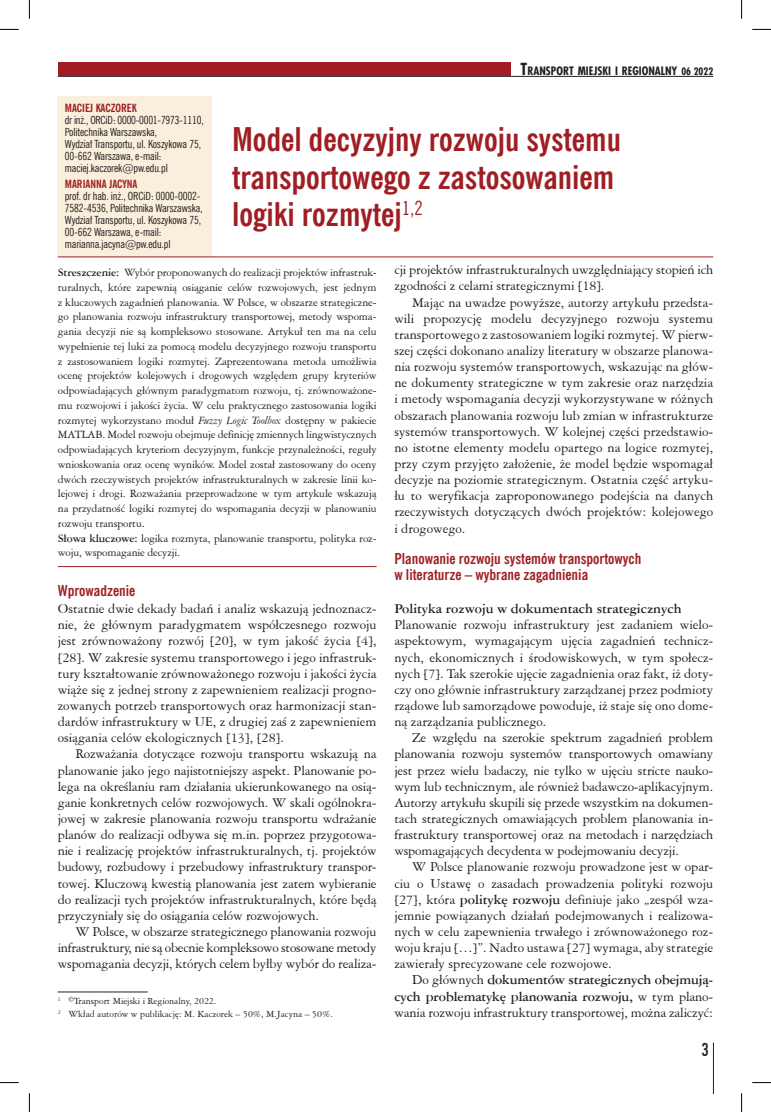
<style>
.page{position:relative;width:771px;height:1112px;background:#fff}
.page>*{position:absolute;margin:0;border:0;box-sizing:border-box;transform-origin:0 0}
.t1{font:700 32.5px/37.5px "News Goth Cn EU";color:#a01e23}
.t2{font:17.5px "Fujiyama";color:#231f20}
.t3{font:700 15px/16.1px "News Goth Cn EU";color:#a01e23}
.t4{font:14.38px/16.1px "American Garamond L2";letter-spacing:-.01em;color:#231f20;text-align:justify}
.t5{font:700 14.38px "American Garamond L2";color:#231f20}
.t6{font:11.88px/14.8px "American Garamond L2";letter-spacing:-.01em;color:#231f20}
.t7{font:700 11.38px "Fujiyama";color:#231f20}
.t8{font:11.25px/12px "News Goth Cn EU";letter-spacing:-.01em;color:#231f20}
.t9{font:700 11.25px "News Goth Cn EU";color:#a01e23}
.t10{font:10px/12.5px "American Garamond L2";color:#231f20}
.s1{font-size:16.25px}
.s2{font-size:10px}
.s3{font-weight:700}
.s4{font-style:italic}
</style>
<div class="page">
<hr style="left:58px;top:76px;width:655px;height:1px;background:#231f20">
<hr style="left:713px;top:1042px;width:1px;height:50px;background:#231f20">
<div style="left:58px;top:62px;width:453px;height:14px;background:#a01e23"></div>
<div style="left:58px;top:97px;width:154px;height:160px;background:#f9efdc"></div>
<hr style="left:58px;top:256px;width:655px;height:1px;background:#a01e23">
<hr style="left:58px;top:566px;width:319px;height:1px;background:#a01e23">
<hr style="left:58px;top:991px;width:90px;height:1px;background:#231f20">
<svg style="left:0;top:29px;width:19px;height:1px"></svg>
<svg style="left:752px;top:29px;width:19px;height:1px"></svg>
<svg style="left:0;top:1082px;width:19px;height:1px"></svg>
<svg style="left:752px;top:1082px;width:19px;height:1px"></svg>
<svg style="left:29px;top:0;width:1px;height:19px"></svg>
<svg style="left:29px;top:1093px;width:1px;height:18px"></svg>
<svg style="left:741px;top:0;width:1px;height:19px"></svg>
<svg style="left:741px;top:1093px;width:1px;height:18px"></svg>
<p class="t7" style="left:521px;top:63px;width:194px"><span class="s1">T</span>RANSPORT MIEJSKI I REGIONALNY <span class="s2">06 2022</span></p>
<p class="t9" style="left:65px;top:101px;width:73px">MACIEJ KACZOREK</p>
<p class="t8" style="left:65px;top:114px;width:140px">dr inż., ORCiD: 0000-0001-7973-1110,<br>Politechnika Warszawska,<br>Wydział Transportu, ul. Koszykowa 75,<br>00-662 Warszawa, e-mail: maciej.kaczorek@pw.edu.pl</p>
<p class="t9" style="left:65px;top:177px;width:74px">MARIANNA JACYNA</p>
<p class="t8" style="left:65px;top:190px;width:139px">prof. dr hab. inż., ORCiD: 0000-0002- 7582-4536, Politechnika Warszawska, Wydział Transportu, ul. Koszykowa 75, 00-662 Warszawa, e-mail: marianna.jacyna@pw.edu.pl</p>
<p class="t6" style="left:58px;top:264px;width:320px"><span class="s3">Streszczenie:</span> Wybór proponowanych do realizacji projektów infrastruk&shy;turalnych, które zapewnią osiąganie celów rozwojowych, jest jednym z kluczowych zagadnień planowania. W Polsce, w obszarze strategiczne&shy;go planowania rozwoju infrastruktury transportowej, metody wspoma&shy;gania decyzji nie są kompleksowo stosowane. Artykuł ten ma na celu wypełnienie tej luki za pomocą modelu decyzyjnego rozwoju transportu z zastosowaniem logiki rozmytej. Zaprezentowana metoda umożliwia ocenę projektów kolejowych i drogowych względem grupy kryteriów odpowiadających głównym paradygmatom rozwoju, tj. zrównoważone&shy;mu rozwojowi i jakości życia. W celu praktycznego zastosowania logiki rozmytej wykorzystano moduł <span class="s4">Fuzzy Logic Toolbox</span> dostępny w pakiecie MATLAB. Model rozwoju obejmuje definicję zmiennych lingwistycznych odpowiadających kryteriom decyzyjnym, funkcje przynależności, reguły wnioskowania oraz ocenę wyników. Model został zastosowany do oceny dwóch rzeczywistych projektów infrastrukturalnych w zakresie linii ko&shy;lejowej i drogi. Rozważania przeprowadzone w tym artykule wskazują na przydatność logiki rozmytej do wspomagania decyzji w planowaniu rozwoju transportu.<br><span class="s3">Słowa kluczowe:</span> logika rozmyta, planowanie transportu, polityka roz&shy;woju, wspomaganie decyzji.</p>
<h1 class="t1" style="left:232px;top:121px;width:391px">Model decyzyjny rozwoju systemu transportowego z zastosowaniem logiki rozmytej<sup>1,2</sup></h1>
<p class="t4" style="left:394px;top:261px;width:320px">cji projektów infrastrukturalnych uwzględniający stopień ich zgodności z celami strategicznymi [18].</p>
<p class="t4" style="left:394px;top:294px;width:320px;text-indent:18px">Mając na uwadze powyższe, autorzy artykułu przedsta&shy;wili propozycję modelu decyzyjnego rozwoju systemu transportowego z zastosowaniem logiki rozmytej. W pierw&shy;szej części dokonano analizy literatury w obszarze planowa&shy;nia rozwoju systemów transportowych, wskazując na głów&shy;ne dokumenty strategiczne w tym zakresie oraz narzędzia i metody wspomagania decyzji wykorzystywane w różnych obszarach planowania rozwoju lub zmian w infrastrukturze systemów transportowych. W kolejnej części przedstawio&shy;no istotne elementy modelu opartego na logice rozmytej, przy czym przyjęto założenie, że model będzie wspomagał decyzje na poziomie strategicznym. Ostatnia część artyku&shy;łu to weryfikacja zaproponowanego podejścia na danych rzeczywistych dotyczących dwóch projektów: kolejowego i drogowego.</p>
<p class="t3" style="left:394px;top:550px;width:249px">Planowanie rozwoju systemów transportowych w literaturze – wybrane zagadnienia</p>
<p class="t5" style="left:394px;top:600px;width:289px">Polityka rozwoju w dokumentach strategicznych</p>
<p class="t4" style="left:394px;top:616px;width:320px">Planowanie rozwoju infrastruktury jest zadaniem wielo&shy;aspektowym, wymagającym ujęcia zagadnień technicz&shy;nych, ekonomicznych i środowiskowych, w tym społecz&shy;nych [7]. Tak szerokie ujęcie zagadnienia oraz fakt, iż doty&shy;czy ono głównie infrastruktury zarządzanej przez podmioty rządowe lub samorządowe powoduje, iż staje się ono dome&shy;ną zarządzania publicznego.</p>
<p class="t4" style="left:394px;top:729px;width:320px;text-indent:18px">Ze względu na szerokie spektrum zagadnień problem planowania rozwoju systemów transportowych omawiany jest przez wielu badaczy, nie tylko w ujęciu stricte nauko&shy;wym lub technicznym, ale również badawczo-aplikacyjnym.<br>Autorzy artykułu skupili się przede wszystkim na dokumen&shy;tach strategicznych omawiających problem planowania in&shy;frastruktury transportowej oraz na metodach i narzędziach wspomagających decydenta w podejmowaniu decyzji.</p>
<p class="t4" style="left:394px;top:858px;width:320px;text-indent:18px">W Polsce planowanie rozwoju prowadzone jest w opar&shy;ciu o Ustawę o zasadach prowadzenia polityki rozwoju [27], która <span class="s3">politykę rozwoju</span> definiuje jako „zespół wza&shy;jemnie powiązanych działań podejmowanych i realizowa&shy;nych w celu zapewnienia trwałego i zrównoważonego roz&shy;woju kraju […]”. Nadto ustawa [27] wymaga, aby strategie zawierały sprecyzowane cele rozwojowe.</p>
<p class="t4" style="left:394px;top:971px;width:320px;text-indent:18px">Do głównych <span class="s3">dokumentów strategicznych obejmują&shy;cych problematykę planowania rozwoju,</span> w tym plano&shy;wania rozwoju infrastruktury transportowej, można zaliczyć:</p>
<p class="t3" style="left:58px;top:582px;width:79px">Wprowadzenie</p>
<p class="t4" style="left:58px;top:600px;width:320px">Ostatnie dwie dekady badań i analiz wskazują jednoznacz&shy;nie, że głównym paradygmatem współczesnego rozwoju jest zrównoważony rozwój [20], w tym jakość życia [4], [28]. W zakresie systemu transportowego i jego infrastruk&shy;tury kształtowanie zrównoważonego rozwoju i jakości życia wiąże się z jednej strony z zapewnieniem realizacji progno&shy;zowanych potrzeb transportowych oraz harmonizacji stan&shy;dardów infrastruktury w UE, z drugiej zaś z zapewnieniem osiągania celów ekologicznych [13], [28].</p>
<p class="t4" style="left:58px;top:745px;width:320px;text-indent:18px">Rozważania dotyczące rozwoju transportu wskazują na planowanie jako jego najistotniejszy aspekt. Planowanie po&shy;lega na określaniu ram działania ukierunkowanego na osią&shy;ganie konkretnych celów rozwojowych. W skali ogólnokra&shy;jowej w zakresie planowania rozwoju transportu wdrażanie planów do realizacji odbywa się m.in. poprzez przygotowa&shy;nie i realizację projektów infrastrukturalnych, tj. projektów budowy, rozbudowy i przebudowy infrastruktury transpor&shy;towej. Kluczową kwestią planowania jest zatem wybieranie do realizacji tych projektów infrastrukturalnych, które będą przyczyniały się do osiągania celów rozwojowych.</p>
<p class="t4" style="left:58px;top:922px;width:320px;text-indent:18px">W Polsce, w obszarze strategicznego planowania rozwoju infrastruktury, nie są obecnie kompleksowo stosowane metody wspomagania decyzji, których celem byłby wybór do realiza-</p>
<p class="t10" style="left:58px;top:994px;width:277px"><sup>1</sup> ©Transport Miejski i Regionalny, 2022.<br><sup>2</sup> Wkład autorów w publikację: M. Kaczorek – 50%, M.Jacyna – 50%.</p>
<p class="t2" style="left:701px;top:1037px;width:9px">3</p>
</div>
